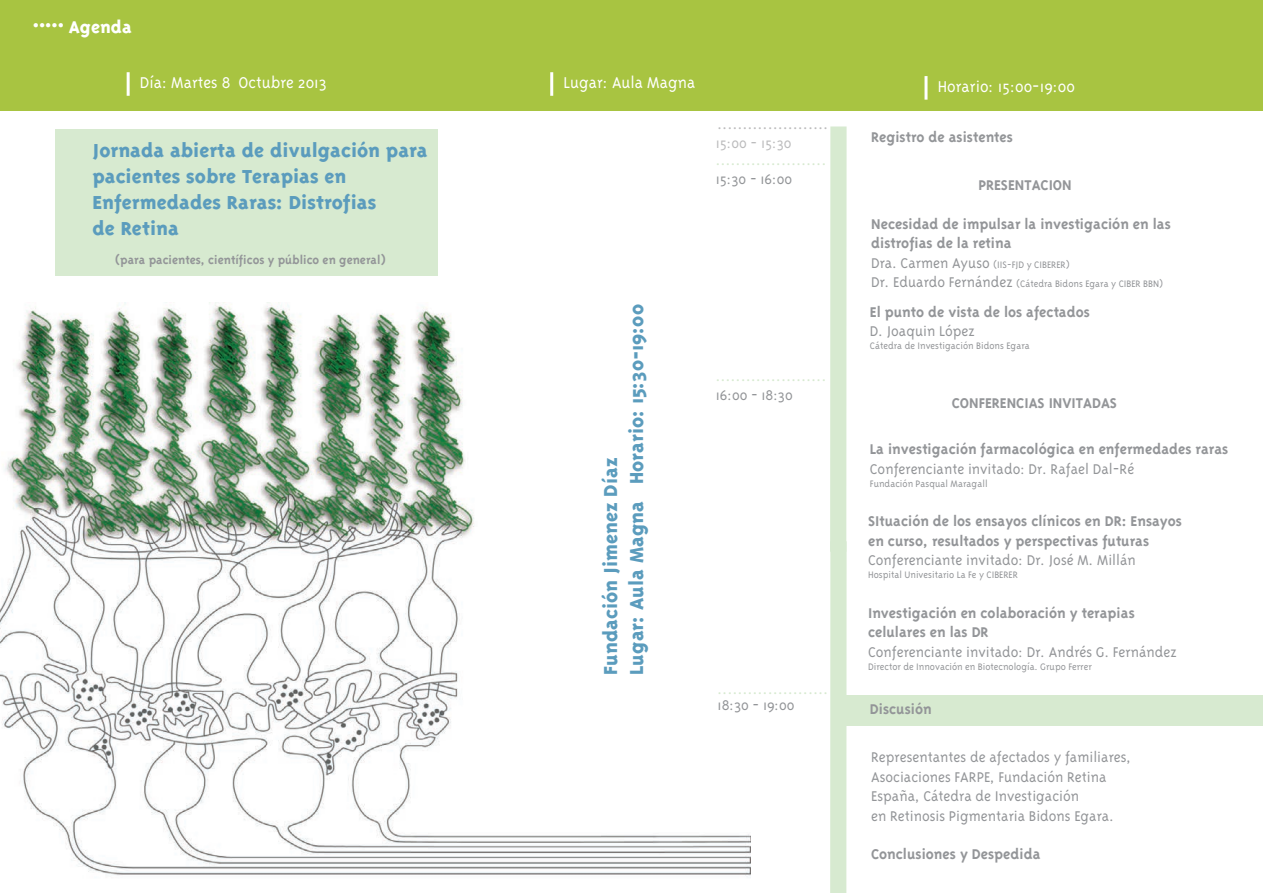
<style>
.page{position:relative;width:1263px;height:893px;background:#fff}
.page>*{position:absolute;margin:0;border:0;box-sizing:border-box;transform-origin:0 0}
.t1{font:800 21.6px/26px "Triplex";color:#5b9cbd}
.t2{font:800 19.5px "Triplex";color:#fff}
.t3{font:300 18px "Triplex";color:#d7ead0}
.t4{font:300 18px "Triplex";color:#fff}
.t5{font:300 18px "Triplex";color:#bcbcbd}
.t6{font:700 16.2px/19.5px "Triplex";color:#939598}
.t7{font:300 16.2px/19.5px "Triplex";color:#939598}
.t8{font:300 16.2px "Triplex";color:#bcbcbd}
.t9{font:700 13.5px "Triplex";color:#939598}
.t10{font:300 10.8px/19.5px "Triplex";color:#939598}
.s1{font-weight:700}
.s2{font-size:16.2px}
</style>
<div class="page">
<img style="left:0;top:302px;width:751px;height:576px">
<div style="left:0;top:0;width:1263px;height:110px;background:#a8c441"></div>
<hr style="left:127px;top:72px;width:3px;height:24px;background:#fff">
<hr style="left:550px;top:72px;width:3px;height:24px;background:#fff">
<div style="left:55px;top:129px;width:383px;height:146px;background:#d7ead0"></div>
<hr style="left:924px;top:76px;width:3px;height:24px;background:#fff">
<div style="left:844px;top:695px;width:419px;height:31px;background:#d7ead0"></div>
<div style="left:830px;top:126px;width:16px;height:426px;background:#d7ead0"></div>
<div style="left:830px;top:541px;width:16px;height:352px;background:#d7ead0"></div>
<p class="t2" style="left:33px;top:16px;width:101px"><span class="s1">•••••</span> Agenda</p>
<p class="t4" style="left:140px;top:72px;width:188px">Día: Martes 8 Octubre 2013</p>
<p class="t4" style="left:563px;top:72px;width:133px">Lugar: Aula Magna</p>
<h1 class="t1" style="left:92px;top:137px;width:337px">Jornada abierta de divulgación para pacientes sobre Terapias en<br>Enfermedades Raras: Distrofias<br>de Retina</h1>
<p class="t9" style="left:115px;top:252px;width:272px">(para pacientes, científicos y público en general)</p>
<h1 class="t1" style="left:597px;top:675px;width:372px;rotate:-90deg">Fundación Jimenez Díaz<br>Lugar: Aula Magna Horario: 15:30-19:00</h1>
<p class="t5" style="left:718px;top:114px;width:112px">......................</p>
<p class="t8" style="left:716px;top:134px;width:77px">15:00 - 15:30</p>
<p class="t3" style="left:716px;top:149px;width:112px">......................</p>
<p class="t7" style="left:716px;top:169px;width:78px">15:30 - 16:00</p>
<p class="t3" style="left:716px;top:365px;width:112px">......................</p>
<p class="t7" style="left:716px;top:385px;width:78px">16:00 - 18:30</p>
<p class="t3" style="left:718px;top:679px;width:112px">......................</p>
<p class="t7" style="left:718px;top:695px;width:78px">18:30 - 19:00</p>
<p class="t4" style="left:938px;top:76px;width:139px">Horario: 15:00-19:00</p>
<p class="t6" style="left:871px;top:127px;width:143px">Registro de asistentes</p>
<p class="t6" style="left:978px;top:175px;width:95px">PRESENTACION</p>
<p class="t6" style="left:871px;top:214px;width:301px">Necesidad de impulsar la investigación en las distrofias de la retina</p>
<p class="t10" style="left:871px;top:255px;width:293px"><span class="s2">Dra. Carmen Ayuso</span> (IIS-FJD y CIBERER)<br><span class="s2">Dr. Eduardo Fernández</span> (Cátedra Bidons Egara y CIBER BBN)</p>
<p class="t6" style="left:870px;top:302px;width:222px">El punto de vista de los afectados</p>
<p class="t7" style="left:870px;top:321px;width:106px">D. Joaquin López</p>
<p class="t10" style="left:870px;top:336px;width:161px">Cátedra de Investigación Bidons Egara</p>
<p class="t6" style="left:952px;top:393px;width:167px">CONFERENCIAS INVITADAS</p>
<p class="t6" style="left:870px;top:439px;width:360px">La investigación farmacológica en enfermedades raras</p>
<p class="t7" style="left:870px;top:459px;width:266px">Conferenciante invitado: Dr. Rafael Dal-Ré</p>
<p class="t10" style="left:870px;top:473px;width:119px">Fundación Pasqual Maragall</p>
<p class="t6" style="left:868px;top:511px;width:315px">SItuación de los ensayos clínicos en DR: Ensayos en curso, resultados y perspectivas futuras</p>
<p class="t7" style="left:868px;top:550px;width:269px">Conferenciante invitado: Dr. José M. Millán</p>
<p class="t10" style="left:868px;top:565px;width:151px">Hospital Univesitario La Fe y CIBERER</p>
<p class="t6" style="left:868px;top:603px;width:268px">Investigación en colaboración y terapias celulares en las DR</p>
<p class="t7" style="left:868px;top:642px;width:310px">Conferenciante invitado: Dr. Andrés G. Fernández</p>
<p class="t10" style="left:868px;top:656px;width:225px">Director de Innovación en Biotecnología. Grupo Ferrer</p>
<p class="t6" style="left:870px;top:699px;width:63px">Discusión</p>
<p class="t7" style="left:871px;top:747px;width:262px">Representantes de afectados y familiares, Asociaciones FARPE, Fundación Retina España, Cátedra de Investigación<br>en Retinosis Pigmentaria Bidons Egara.</p>
<p class="t6" style="left:871px;top:844px;width:171px">Conclusiones y Despedida</p>
</div>
